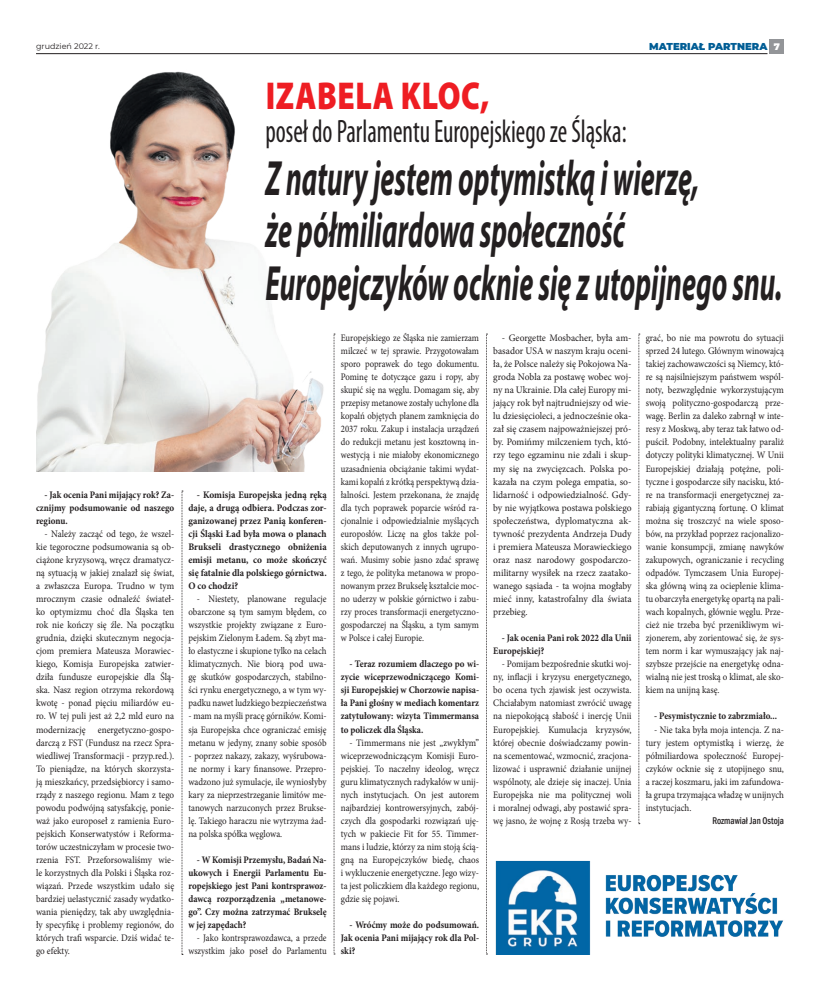
<style>
.page{position:relative;width:820px;height:993px;background:#fff}
.page>*{position:absolute;margin:0;border:0;box-sizing:border-box;transform-origin:0 0}
.Tekst{font:italic 700 49.7px "Myriad Pro";color:#231f20;scale:.56 1}
.Tekst-2{font:900 39px "Myriad Pro";letter-spacing:.02em;color:#ee1d23;scale:.8 1}
.Tekst-3{font:condensed 32.5px "Myriad Pro";color:#231f20;scale:.8 1}
.Tekst-4{font:10px/13px "Minion Pro";color:#231f20;text-align:justify;scale:.9 1}
.Tekst-5{font:10px/13px "Minion Pro";color:#231f20;text-align:justify;scale:.91 1}
.Tekst-6{font:10px/13px "Minion Pro";color:#231f20;text-align:right;scale:.87 1}
.Tekst-7{font:10px/13px "Minion Pro";color:#231f20;text-align:justify;scale:.95 1}
.Tekst-8{font:10px/13px "Minion Pro";color:#231f20;text-align:justify;scale:.89 1}
.Tekst-9{font:700 10px/13px "Minion Pro";color:#231f20;text-align:justify;scale:.9 1}
.Tekst-10{font:700 10px/13px "Minion Pro";color:#231f20;text-align:justify;scale:.93 1}
.autor{font:500 condensed 10px "Franklin Gothic";color:#231f20;scale:.9 1}
.tekst{font:900 10px "Montserrat";color:#005d95}
.tekst-2{font:900 9.4px "Montserrat";color:#fff}
.t1{font:8px "Montserrat";color:#231f20}
</style>
<div class="page">
<div style="left:769px;top:40px;width:14px;height:14px;background:#939598"></div>
<hr style="left:36px;top:53px;width:731px;height:1px;background:#231f20">
<img style="left:495px;top:860px;width:288px;height:93px">
<img style="left:36px;top:71px;width:288px;height:400px">
<svg style="left:182px;top:490px;width:1px;height:464px"></svg>
<svg style="left:333px;top:334px;width:2px;height:620px"></svg>
<svg style="left:486px;top:334px;width:1px;height:620px"></svg>
<svg style="left:638px;top:334px;width:1px;height:490px"></svg>
<p class="t1" style="left:36px;top:41px;width:65px">grudzień 2022 r.</p>
<p class="tekst" style="left:649px;top:39px;width:120px">MATERIAŁ PARTNERA</p>
<p class="tekst-2" style="left:773px;top:40px;width:8px">7</p>
<p class="Tekst-9" style="left:36px;top:487px;width:155px;text-indent:9px">- Jak ocenia Pani mijający rok? Za&shy;cznijmy podsumowanie od naszego regionu.</p>
<p class="Tekst-5" style="left:36px;top:527px;width:153px;text-indent:9px">- Należy zacząć od tego, że wszel&shy;kie tegoroczne podsumowania są ob&shy;ciążone kryzysową, wręcz dramatycz&shy;ną sytuacją w jakiej znalazł się świat, a zwłaszcza Europa. Trudno w tym mrocznym czasie odnaleźć świateł&shy;ko optymizmu choć dla Śląska ten rok nie kończy się źle. Na początku grudnia, dzięki skutecznym negocja&shy;cjom premiera Mateusza Morawiec&shy;kiego, Komisja Europejska zatwier&shy;dziła fundusze europejskie dla Ślą&shy;ska. Nasz region otrzyma rekordową kwotę - ponad pięciu miliardów eu&shy;ro. W tej puli jest aż 2,2 mld euro na modernizację energetyczno-gospo&shy;darczą z FST (Fundusz na rzecz Spra&shy;wiedliwej Transformacji - przyp.red.).<br>To pieniądze, na których skorzysta&shy;ją mieszkańcy, przedsiębiorcy i samo&shy;rządy z naszego regionu. Mam z tego powodu podwójną satysfakcję, ponie&shy;waż jako europoseł z ramienia Euro&shy;pejskich Konserwatystów i Reforma&shy;torów uczestniczyłam w procesie two&shy;rzenia FST. Przeforsowaliśmy wie&shy;le korzystnych dla Polski i Śląska roz&shy;wiązań. Przede wszystkim udało się bardziej uelastycznić zasady wydatko&shy;wania pieniędzy, tak aby uwzględnia&shy;ły specyfikę i problemy regionów, do których trafi wsparcie. Dziś widać te&shy;go efekty.</p>
<p class="Tekst-2" style="left:266px;top:70px;width:281px">IZABELA KLOC,</p>
<p class="Tekst-3" style="left:265px;top:111px;width:453px">poseł do Parlamentu Europejskiego ze Śląska:</p>
<p class="Tekst" style="left:265px;top:145px;width:775px">Z natury jestem optymistką i wierzę,</p>
<p class="Tekst" style="left:265px;top:198px;width:643px">że półmiliardowa społeczność</p>
<p class="Tekst" style="left:265px;top:251px;width:924px">Europejczyków ocknie się z utopijnego snu.</p>
<p class="Tekst-10" style="left:188px;top:487px;width:150px;text-indent:9px">- Komisja Europejska jedną ręką daje, a drugą odbiera. Podczas zor&shy;ganizowanej przez Panią konferen&shy;cji Śląski Ład była mowa o planach Brukseli drastycznego obniżenia emisji metanu, co może skończyć się fatalnie dla polskiego górnictwa.<br>O co chodzi?</p>
<p class="Tekst-8" style="left:188px;top:592px;width:157px;text-indent:9px">- Niestety, planowane regulacje obarczone są tym samym błędem, co wszystkie projekty związane z Euro&shy;pejskim Zielonym Ładem. Są zbyt ma&shy;ło elastyczne i skupione tylko na celach klimatycznych. Nie biorą pod uwa&shy;gę skutków gospodarczych, stabilno&shy;ści rynku energetycznego, a w tym wy&shy;padku nawet ludzkiego bezpieczeństwa</p>
<p class="Tekst-8" style="left:188px;top:709px;width:157px">- mam na myśli pracę górników. Komi&shy;sja Europejska chce ograniczać emisję metanu w jedyny, znany sobie sposób</p>
<p class="Tekst-8" style="left:188px;top:748px;width:157px">- poprzez nakazy, zakazy, wyśrubowa&shy;ne normy i kary finansowe. Przepro&shy;wadzono już symulacje, ile wyniosłyby kary za nieprzestrzeganie limitów me&shy;tanowych narzuconych przez Brukse&shy;lę. Takiego haraczu nie wytrzyma żad&shy;na polska spółka węglowa.</p>
<p class="Tekst-9" style="left:188px;top:852px;width:155px;text-indent:9px">- W Komisji Przemysłu, Badań Na&shy;ukowych i Energii Parlamentu Eu&shy;ropejskiego jest Pani kontrsprawoz&shy;dawcą rozporządzenia „metanowe&shy;go”. Czy można zatrzymać Brukselę w jej zapędach?</p>
<p class="Tekst-6" style="left:188px;top:931px;width:160px">- Jako kontrsprawozdawca, a przede wszystkim jako poseł do Parlamentu</p>
<p class="Tekst-6" style="left:341px;top:331px;width:160px;text-align:justify">Europejskiego ze Śląska nie zamierzam milczeć w tej sprawie. Przygotowałam sporo poprawek do tego dokumentu.<br>Pominę te dotyczące gazu i ropy, aby skupić się na węglu. Domagam się, aby przepisy metanowe zostały uchylone dla kopalń objętych planem zamknięcia do 2037 roku. Zakup i instalacja urządzeń do redukcji metanu jest kosztowną in&shy;westycją i nie miałoby ekonomicznego uzasadnienia obciążanie takimi wydat&shy;kami kopalń z krótką perspektywą dzia&shy;łalności. Jestem przekonana, że znajdę dla tych poprawek poparcie wśród ra&shy;cjonalnie i odpowiedzialnie myślących europosłów. Liczę na głos także pol&shy;skich deputowanych z innych ugrupo&shy;wań. Musimy sobie jasno zdać sprawę z tego, że polityka metanowa w propo&shy;nowanym przez Brukselę kształcie moc&shy;no uderzy w polskie górnictwo i zabu&shy;rzy proces transformacji energetyczno&shy;gospodarczej na Śląsku, a tym samym w Polsce i całej Europie.</p>
<p class="Tekst-9" style="left:341px;top:657px;width:155px;text-indent:9px">- Teraz rozumiem dlaczego po wi&shy;zycie wiceprzewodniczącego Komi&shy;sji Europejskiej w Chorzowie napisa&shy;ła Pani głośny w mediach komentarz zatytułowany: wizyta Timmermansa to policzek dla Śląska.</p>
<p class="Tekst-4" style="left:341px;top:735px;width:155px;text-indent:9px">- Timmermans nie jest „zwykłym” wiceprzewodniczącym Komisji Euro&shy;pejskiej. To naczelny ideolog, wręcz guru klimatycznych radykałów w unij&shy;nych instytucjach. On jest autorem najbardziej kontrowersyjnych, zabój&shy;czych dla gospodarki rozwiązań uję&shy;tych w pakiecie Fit for 55. Timmer&shy;mans i ludzie, którzy za nim stoją ścią&shy;gną na Europejczyków biedę, chaos i wykluczenie energetyczne. Jego wizy&shy;ta jest policzkiem dla każdego regionu, gdzie się pojawi.</p>
<p class="Tekst-9" style="left:341px;top:918px;width:155px;text-indent:9px">- Wróćmy może do podsumowań.<br>Jak ocenia Pani mijający rok dla Pol&shy;ski?</p>
<p class="Tekst-7" style="left:493px;top:331px;width:147px;text-indent:9px">- Georgette Mosbacher, była am&shy;basador USA w naszym kraju oceni&shy;ła, że Polsce należy się Pokojowa Na&shy;groda Nobla za postawę wobec woj&shy;ny na Ukrainie. Dla całej Europy mi&shy;jający rok był najtrudniejszy od wie&shy;lu dziesięcioleci, a jednocześnie oka&shy;zał się czasem najpoważniejszej pró&shy;by. Pomińmy milczeniem tych, któ&shy;rzy tego egzaminu nie zdali i skup&shy;my się na zwycięzcach. Polska po&shy;kazała na czym polega empatia, so&shy;lidarność i odpowiedzialność. Gdy&shy;by nie wyjątkowa postawa polskiego społeczeństwa, dyplomatyczna ak&shy;tywność prezydenta Andrzeja Dudy i premiera Mateusza Morawieckiego oraz nasz narodowy gospodarczo&shy;militarny wysiłek na rzecz zaatako&shy;wanego sąsiada - ta wojna mogłaby mieć inny, katastrofalny dla świata przebieg.</p>
<p class="Tekst-9" style="left:493px;top:631px;width:155px;text-indent:9px">- Jak ocenia Pani rok 2022 dla Unii<br>Europejskiej?</p>
<p class="Tekst-4" style="left:493px;top:657px;width:155px;text-indent:9px">- Pomijam bezpośrednie skutki woj&shy;ny, inflacji i kryzysu energetycznego, bo ocena tych zjawisk jest oczywista.<br>Chciałabym natomiast zwrócić uwagę na niepokojącą słabość i inercję Unii Europejskiej. Kumulacja kryzysów, której obecnie doświadczamy powin&shy;na scementować, wzmocnić, zracjona&shy;lizować i usprawnić działanie unijnej wspólnoty, ale dzieje się inaczej. Unia Europejska nie ma politycznej woli i moralnej odwagi, aby postawić spra&shy;wę jasno, że wojnę z Rosją trzeba wy-</p>
<p class="Tekst-4" style="left:645px;top:331px;width:155px">grać, bo nie ma powrotu do sytuacji sprzed 24 lutego. Głównym winowajcą takiej zachowawczości są Niemcy, któ&shy;re są najsilniejszym państwem wspól&shy;noty, bezwzględnie wykorzystującym swoją polityczno-gospodarczą prze&shy;wagę. Berlin za daleko zabrnął w inte&shy;resy z Moskwą, aby teraz tak łatwo od&shy;puścił. Podobny, intelektualny paraliż dotyczy polityki klimatycznej. W Unii Europejskiej działają potężne, poli&shy;tyczne i gospodarcze siły nacisku, któ&shy;re na transformacji energetycznej za&shy;rabiają gigantyczną fortunę. O klimat można się troszczyć na wiele sposo&shy;bów, na przykład poprzez racjonalizo&shy;wanie konsumpcji, zmianę nawyków zakupowych, ograniczanie i recycling odpadów. Tymczasem Unia Europej&shy;ska główną winą za ocieplenie klima&shy;tu obarczyła energetykę opartą na pali&shy;wach kopalnych, głównie węglu. Prze&shy;cież nie trzeba być przenikliwym wi&shy;zjonerem, aby zorientować się, że sys&shy;tem norm i kar wymuszający jak naj&shy;szybsze przejście na energetykę odna&shy;wialną nie jest troską o klimat, ale sko&shy;kiem na unijną kasę.</p>
<p class="Tekst-9" style="left:654px;top:709px;width:138px">- Pesymistycznie to zabrzmiało...</p>
<p class="Tekst-4" style="left:645px;top:722px;width:155px;text-indent:9px">- Nie taka była moja intencja. Z na&shy;tury jestem optymistką i wierzę, że półmiliardowa społeczność Europej&shy;czyków ocknie się z utopijnego snu, a raczej koszmaru, jaki im zafundowa&shy;ła grupa trzymająca władzę w unijnych instytucjach.</p>
<p class="autor" style="left:712px;top:813px;width:81px">Rozmawiał Jan Ostoja</p>
</div>
